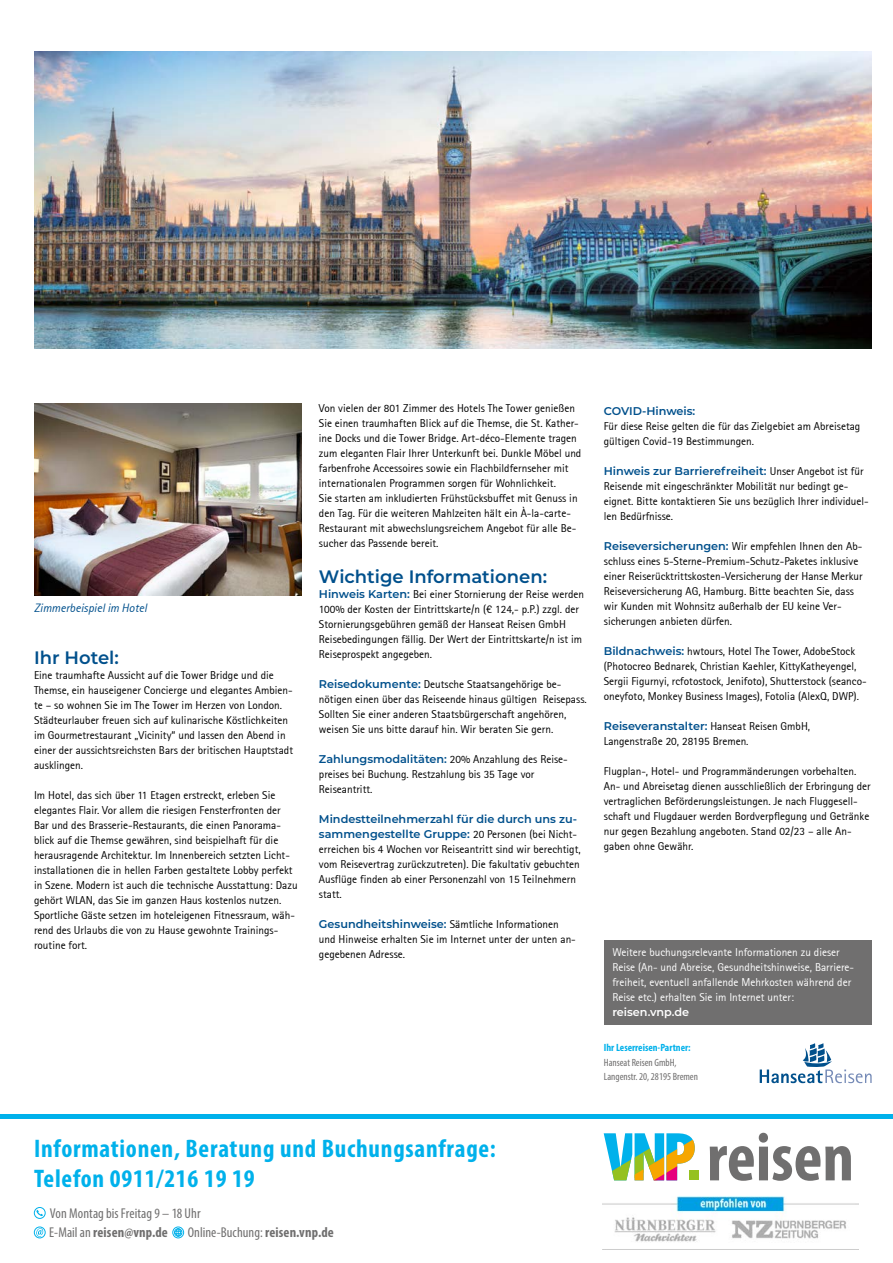
<style>
.page{position:relative;width:893px;height:1263px;background:#fff}
.page>*{position:absolute;margin:0;border:0;box-sizing:border-box;transform-origin:0 0}
.t1{font:700 condensed 25.5px/30.6px "Myriad Pro";letter-spacing:.03em;color:#00b1eb}
.t2{font:600 18px "Montserrat";color:#00508c}
.t3{font:condensed 14.25px/19.5px "Myriad Pro";letter-spacing:.005em;color:#706f6f}
.t4{font:italic 12px "Rotis Sans Serif";color:#00508c}
.t5{font:11.25px/15px "Rotis Sans Serif";color:#000}
.t6{font:11.25px/15px "Rotis Sans Serif";color:#fff}
.t7{font:600 11.25px/15px "Montserrat";color:#00508c}
.t8{font:600 11.25px "Montserrat";color:#fff}
.t9{font:condensed 10.5px/14.4px "Myriad Pro";color:#706f6f}
.t10{font:700 condensed 10.5px "Myriad Pro";color:#00b1eb}
.s1{font-family:"Montserrat";font-weight:600;color:#00508c}
.s2{font-family:"Rotis Sans Serif";font-weight:400;color:#000}
.s3{font-weight:700}
</style>
<div class="page">
<svg style="left:760px;top:1043px;width:112px;height:40px"></svg>
<div style="left:604px;top:940px;width:268px;height:85px;background:#706f6f"></div>
<hr style="left:0;top:1114px;width:893px;height:4px;background:#00b1eb">
<svg style="left:36px;top:1210px;width:7px;height:6px"></svg>
<div style="left:34px;top:1207px;width:11px;height:12px;border:1px solid #00b1eb;border-radius:50%"></div>
<svg style="left:36px;top:1229px;width:7px;height:7px"></svg>
<div style="left:34px;top:1227px;width:11px;height:11px;border:1px solid #00b1eb;border-radius:50%"></div>
<div style="left:172px;top:1227px;width:12px;height:11px;border:1px solid #00b1eb;border-radius:50%"></div>
<div style="left:174px;top:1228px;width:8px;height:8px;border:1px solid #00b1eb;border-radius:50%"></div>
<div style="left:176px;top:1228px;width:5px;height:8px;border:1px solid #00b1eb;border-radius:50%"></div>
<svg style="left:175px;top:1229px;width:7px;height:7px"></svg>
<svg style="left:710px;top:1133px;width:141px;height:48px"></svg>
<div style="left:689px;top:1170px;width:9px;height:10px;background:#95c11f"></div>
<svg style="left:604px;top:1133px;width:91px;height:47px"></svg>
<img style="left:602px;top:1196px;width:257px;height:46px">
<img style="left:34px;top:51px;width:838px;height:298px">
<img style="left:34px;top:404px;width:268px;height:191px">
<p class="t4" style="left:34px;top:601px;width:114px">Zimmerbeispiel im Hotel</p>
<h2 class="t2" style="left:34px;top:645px;width:86px">Ihr Hotel:</h2>
<p class="t5" style="left:34px;top:667px;width:261px">Eine traumhafte Aussicht auf die Tower Bridge und die Themse, ein hauseigener Concierge und elegantes Ambien&shy;te – so wohnen Sie im The Tower im Herzen von London.<br>Städteurlauber freuen sich auf kulinarische Köstlichkeiten im Gourmetrestaurant „Vicinity“ und lassen den Abend in einer der aussichtsreichsten Bars der britischen Hauptstadt ausklingen.</p>
<p class="t5" style="left:34px;top:787px;width:265px">Im Hotel, das sich über 11 Etagen erstreckt, erleben Sie elegantes Flair. Vor allem die riesigen Fensterfronten der Bar und des Brasserie-Restaurants, die einen Panorama&shy;blick auf die Themse gewähren, sind beispielhaft für die herausragende Architektur. Im Innenbereich setzten Licht&shy;installationen die in hellen Farben gestaltete Lobby perfekt in Szene. Modern ist auch die technische Ausstattung: Dazu gehört WLAN, das Sie im ganzen Haus kostenlos nutzen.<br>Sportliche Gäste setzen im hoteleigenen Fitnessraum, wäh&shy;rend des Urlaubs die von zu Hause gewohnte Trainings&shy;routine fort.</p>
<p class="t5" style="left:319px;top:400px;width:264px">Von vielen der 801 Zimmer des Hotels The Tower genießen Sie einen traumhaften Blick auf die Themse, die St. Kather&shy;ine Docks und die Tower Bridge. Art-déco-Elemente tragen zum eleganten Flair Ihrer Unterkunft bei. Dunkle Möbel und farbenfrohe Accessoires sowie ein Flachbildfernseher mit internationalen Programmen sorgen für Wohnlichkeit.<br>Sie starten am inkludierten Frühstücksbuffet mit Genuss in den Tag. Für die weiteren Mahlzeiten hält ein À-la-carte-Restaurant mit abwechslungsreichem Angebot für alle Be&shy;sucher das Passende bereit.</p>
<h2 class="t2" style="left:319px;top:564px;width:230px">Wichtige Informationen:</h2>
<p class="t5" style="left:319px;top:586px;width:267px"><span class="s1">Hinweis Karten:</span> Bei einer Stornierung der Reise werden 100% der Kosten der Eintrittskarte/n (€ 124,- p.P.) zzgl. der Stornierungsgebühren gemäß der Hanseat Reisen GmbH Reisebedingungen fällig. Der Wert der Eintrittskarte/n ist im Reiseprospekt angegeben.</p>
<p class="t5" style="left:319px;top:676px;width:269px"><span class="s1">Reisedokumente:</span> Deutsche Staatsangehörige be&shy;nötigen einen über das Reiseende hinaus gültigen Reisepass.<br>Sollten Sie einer anderen Staatsbürgerschaft angehören, weisen Sie uns bitte darauf hin. Wir beraten Sie gern.</p>
<p class="t5" style="left:319px;top:751px;width:250px"><span class="s1">Zahlungsmodalitäten:</span> 20% Anzahlung des Reise&shy;preises bei Buchung. Restzahlung bis 35 Tage vor<br>Reiseantritt.</p>
<p class="t7" style="left:319px;top:811px;width:260px">Mindestteilnehmerzahl für die durch uns zu&shy;sammengestellte Gruppe: <span class="s2">20 Personen (bei Nicht-</span></p>
<p class="t5" style="left:319px;top:841px;width:263px">erreichen bis 4 Wochen vor Reiseantritt sind wir berechtigt, vom Reisevertrag zurückzutreten). Die fakultativ gebuchten Ausflüge finden ab einer Personenzahl von 15 Teilnehmern statt.</p>
<p class="t5" style="left:319px;top:916px;width:258px"><span class="s1">Gesundheitshinweise:</span> Sämtliche Informationen und Hinweise erhalten Sie im Internet unter der unten an&shy;gegebenen Adresse.</p>
<p class="t7" style="left:604px;top:403px;width:93px">COVID-Hinweis:</p>
<p class="t5" style="left:604px;top:418px;width:258px">Für diese Reise gelten die für das Zielgebiet am Abreisetag gültigen Covid-19 Bestimmungen.</p>
<p class="t7" style="left:604px;top:463px;width:261px">Hinweis zur Barrierefreiheit: <span class="s2">Unser Angebot ist für</span></p>
<p class="t5" style="left:604px;top:478px;width:266px">Reisende mit eingeschränkter Mobilität nur bedingt ge&shy;eignet. Bitte kontaktieren Sie uns bezüglich Ihrer individuel&shy;len Bedürfnisse.</p>
<p class="t5" style="left:604px;top:538px;width:260px"><span class="s1">Reiseversicherungen:</span> Wir empfehlen Ihnen den Ab&shy;schluss eines 5-Sterne-Premium-Schutz-Paketes inklusive einer Reiserücktrittskosten-Versicherung der Hanse Merkur Reiseversicherung AG, Hamburg. Bitte beachten Sie, dass wir Kunden mit Wohnsitz außerhalb der EU keine Ver&shy;sicherungen anbieten dürfen.</p>
<p class="t5" style="left:604px;top:643px;width:264px"><span class="s1">Bildnachweis:</span> hwtours, Hotel The Tower, AdobeStock (Photocreo Bednarek, Christian Kaehler, KittyKatheyengel, Sergii Figurnyi, rcfotostock, Jenifoto), Shutterstock (seanco&shy;oneyfoto, Monkey Business Images), Fotolia (AlexQ, DWP).</p>
<p class="t7" style="left:604px;top:718px;width:208px">Reiseveranstalter: <span class="s2">Hanseat Reisen GmbH,</span></p>
<p class="t5" style="left:604px;top:733px;width:146px">Langenstraße 20, 28195 Bremen.</p>
<p class="t5" style="left:604px;top:763px;width:269px">Flugplan-, Hotel- und Programmänderungen vorbehalten.<br>An- und Abreisetag dienen ausschließlich der Erbringung der vertraglichen Beförderungsleistungen. Je nach Fluggesell&shy;schaft und Flugdauer werden Bordverpflegung und Getränke nur gegen Bezahlung angeboten. Stand 02/23 – alle An&shy;gaben ohne Gewähr.</p>
<p class="t6" style="left:612px;top:945px;width:243px">Weitere buchungsrelevante Informationen zu dieser Reise (An- und Abreise, Gesundheitshinweise, Barriere&shy;freiheit, eventuell anfallende Mehrkosten während der Reise etc.) erhalten Sie im Internet unter:</p>
<p class="t8" style="left:612px;top:1004px;width:78px">reisen.vnp.de</p>
<p class="t10" style="left:604px;top:1041px;width:88px">Ihr Leserreisen-Partner:</p>
<p class="t9" style="left:604px;top:1055px;width:96px">Hanseat Reisen GmbH,<br>Langenstr. 20, 28195 Bremen</p>
<h1 class="t1" style="left:34px;top:1132px;width:463px">Informationen, Beratung und Buchungsanfrage:<br>Telefon 0911/216 19 19</h1>
<p class="t3" style="left:49px;top:1203px;width:153px">Von Montag bis Freitag 9 – 18 Uhr<br>E-Mail an <span class="s3">reisen@vnp.de</span></p>
<p class="t3" style="left:188px;top:1223px;width:148px">Online-Buchung: <span class="s3">reisen.vnp.de</span></p>
</div>
